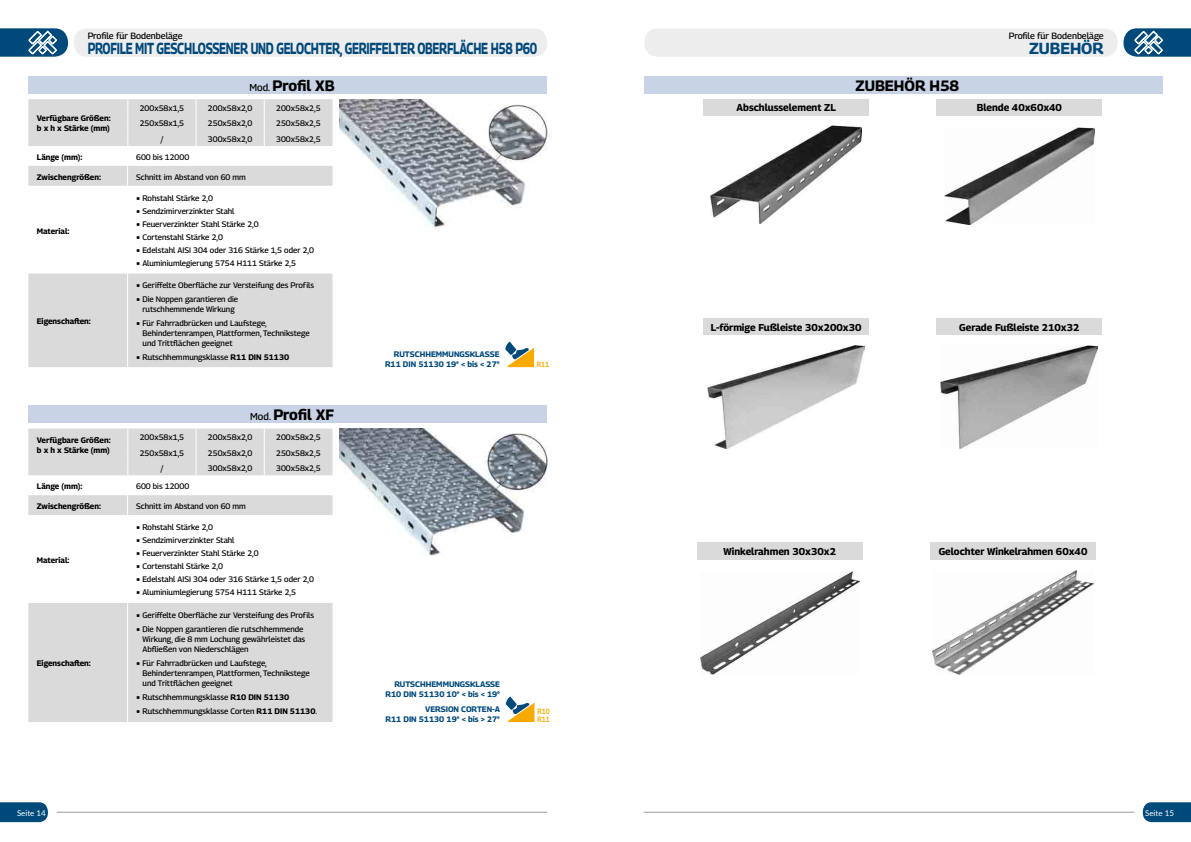
<style>
.page{position:relative;width:1191px;height:842px;background:#fff}
.page>*{position:absolute;margin:0;border:0;box-sizing:border-box;transform-origin:0 0}
.t1{font:700 16px "Georama";letter-spacing:-.025em;color:#00497b;scale:.72 1}
.t2{font:700 16px "Georama";color:#00497b}
.t3{font:700 15px "Georama";color:#000}
.t4{font:700 10px "Georama";color:#000}
.t5{font:500 9px "Georama";color:#000}
.t6{font:500 8px/10px "Georama";color:#000}
.t7{font:700 8px/10px "Georama";color:#000}
.t8{font:700 8px/10px "Georama";color:#00497b;text-align:right}
.t9{font:8px "Lato";color:#fff}
.t10{font:600 7.5px/8px "Georama";color:#f8aa00;scale:.85 1}
.s1{font-weight:500;font-size:10px}
.s2{font-weight:700}
</style>
<div class="page">
<svg style="left:1142px;top:802px;width:49px;height:20px"></svg>
<svg style="left:0;top:802px;width:48px;height:20px"></svg>
<hr style="left:57px;top:812px;width:490px;height:1px;background:#9d9d9c">
<hr style="left:643px;top:812px;width:491px;height:1px;background:#9d9d9c">
<div style="left:74px;top:28px;width:473px;height:29px;background:#ededed;border-radius:13px"></div>
<div style="left:644px;top:28px;width:473px;height:29px;background:#ededed;border-radius:13px"></div>
<svg style="left:0;top:28px;width:68px;height:29px"></svg>
<svg style="left:1123px;top:28px;width:68px;height:29px"></svg>
<img style="left:339px;top:99px;width:211px;height:133px">
<img style="left:340px;top:429px;width:208px;height:127px">
<div style="left:28px;top:77px;width:519px;height:17px;background:#c8d3e5"></div>
<div style="left:28px;top:406px;width:519px;height:17px;background:#c8d3e5"></div>
<div style="left:28px;top:273px;width:304px;height:94px;background:#dadada"></div>
<hr style="left:127px;top:186px;width:1px;height:88px;background:#fff">
<hr style="left:127px;top:274px;width:1px;height:93px;background:#fff">
<div style="left:28px;top:603px;width:304px;height:119px;background:#dadada"></div>
<hr style="left:127px;top:603px;width:1px;height:119px;background:#fff">
<svg style="left:28px;top:99px;width:304px;height:87px"></svg>
<svg style="left:28px;top:429px;width:304px;height:86px"></svg>
<svg style="left:505px;top:342px;width:29px;height:25px"></svg>
<svg style="left:506px;top:696px;width:28px;height:26px"></svg>
<div style="left:643px;top:77px;width:519px;height:17px;background:#c8d3e5"></div>
<div style="left:703px;top:99px;width:166px;height:17px;background:#dadada"></div>
<div style="left:936px;top:318px;width:166px;height:17px;background:#dadada"></div>
<div style="left:936px;top:99px;width:166px;height:17px;background:#dadada"></div>
<div style="left:697px;top:543px;width:165px;height:17px;background:#dadada"></div>
<div style="left:703px;top:318px;width:166px;height:17px;background:#dadada"></div>
<div style="left:930px;top:543px;width:166px;height:17px;background:#dadada"></div>
<img style="left:711px;top:126px;width:150px;height:97px">
<img style="left:941px;top:346px;width:157px;height:102px">
<img style="left:944px;top:127px;width:150px;height:98px">
<img style="left:700px;top:572px;width:159px;height:102px">
<img style="left:707px;top:345px;width:158px;height:104px">
<img style="left:932px;top:571px;width:161px;height:104px">
<p class="t5" style="left:88px;top:30px;width:96px">Profile für Bodenbeläge</p>
<h1 class="t1" style="left:88px;top:37px;width:626px">PROFILE MIT GESCHLOSSENER UND GELOCHTER, GERIFFELTER OBERFLÄCHE H58 P60</h1>
<h2 class="t3" style="left:249px;top:75px;width:86px"><span class="s1">Mod.</span> Profil XB</h2>
<p class="t7" style="left:37px;top:113px;width:75px">Verfügbare Größen: b x h x Stärke (mm)</p>
<p class="t6" style="left:140px;top:103px;width:46px">200x58x1,5</p>
<p class="t6" style="left:208px;top:103px;width:46px">200x58x2,0</p>
<p class="t6" style="left:276px;top:103px;width:46px">200x58x2,5</p>
<p class="t6" style="left:140px;top:118px;width:46px">250x58x1,5</p>
<p class="t6" style="left:208px;top:118px;width:46px">250x58x2,0</p>
<p class="t6" style="left:276px;top:118px;width:46px">250x58x2,5</p>
<p class="t6" style="left:160px;top:134px;width:5px">/</p>
<p class="t6" style="left:208px;top:134px;width:46px">300x58x2,0</p>
<p class="t6" style="left:276px;top:134px;width:46px">300x58x2,5</p>
<p class="t7" style="left:37px;top:152px;width:47px">Länge (mm):</p>
<p class="t6" style="left:136px;top:152px;width:55px">600 bis 12000</p>
<p class="t7" style="left:37px;top:172px;width:66px">Zwischengrößen:</p>
<p class="t6" style="left:136px;top:172px;width:111px">Schnitt im Abstand von 60 mm</p>
<p class="t7" style="left:37px;top:225px;width:34px">Material:</p>
<p class="t7" style="left:37px;top:316px;width:55px">Eigenschaften:</p>
<p class="t6" style="left:136px;top:193px;width:78px">■ Rohstahl Stärke 2,0</p>
<p class="t6" style="left:136px;top:206px;width:100px">■ Sendzimirverzinkter Stahl</p>
<p class="t6" style="left:136px;top:219px;width:124px">■ Feuerverzinkter Stahl Stärke 2,0</p>
<p class="t6" style="left:136px;top:232px;width:88px">■ Cortenstahl Stärke 2,0</p>
<p class="t6" style="left:136px;top:245px;width:179px">■ Edelstahl AISI 304 oder 316 Stärke 1,5 oder 2,0</p>
<p class="t6" style="left:136px;top:258px;width:161px">■ Aluminiumlegierung 5754 H111 Stärke 2,5</p>
<p class="t6" style="left:136px;top:280px;width:179px">■ Geriffelte Oberfläche zur Versteifung des Profils</p>
<p class="t6" style="left:136px;top:294px;width:103px;text-align:center">■ Die Noppen garantieren die rutschhemmende Wirkung</p>
<p class="t6" style="left:142px;top:318px;width:169px;text-indent:-6px">■ Für Fahrradbrücken und Laufstege,<br>Behindertenrampen, Plattformen, Technikstege und Trittflächen geeignet</p>
<p class="t6" style="left:136px;top:352px;width:155px">■ Rutschhemmungsklasse <span class="s2">R11 DIN 51130</span></p>
<h2 class="t3" style="left:250px;top:404px;width:85px"><span class="s1">Mod.</span> Profil XF</h2>
<p class="t7" style="left:37px;top:435px;width:75px">Verfügbare Größen: b x h x Stärke (mm)</p>
<p class="t6" style="left:140px;top:432px;width:46px">200x58x1,5</p>
<p class="t6" style="left:208px;top:432px;width:46px">200x58x2,0</p>
<p class="t6" style="left:276px;top:432px;width:46px">200x58x2,5</p>
<p class="t6" style="left:140px;top:448px;width:46px">250x58x1,5</p>
<p class="t6" style="left:208px;top:448px;width:46px">250x58x2,0</p>
<p class="t6" style="left:276px;top:448px;width:46px">250x58x2,5</p>
<p class="t6" style="left:160px;top:463px;width:5px">/</p>
<p class="t6" style="left:208px;top:463px;width:46px">300x58x2,0</p>
<p class="t6" style="left:276px;top:463px;width:46px">300x58x2,5</p>
<p class="t7" style="left:37px;top:481px;width:47px">Länge (mm):</p>
<p class="t6" style="left:136px;top:481px;width:55px">600 bis 12000</p>
<p class="t7" style="left:37px;top:501px;width:66px">Zwischengrößen:</p>
<p class="t6" style="left:136px;top:501px;width:111px">Schnitt im Abstand von 60 mm</p>
<p class="t7" style="left:37px;top:555px;width:34px">Material:</p>
<p class="t7" style="left:37px;top:658px;width:55px">Eigenschaften:</p>
<p class="t6" style="left:136px;top:522px;width:78px">■ Rohstahl Stärke 2,0</p>
<p class="t6" style="left:136px;top:535px;width:100px">■ Sendzimirverzinkter Stahl</p>
<p class="t6" style="left:136px;top:548px;width:124px">■ Feuerverzinkter Stahl Stärke 2,0</p>
<p class="t6" style="left:136px;top:561px;width:88px">■ Cortenstahl Stärke 2,0</p>
<p class="t6" style="left:136px;top:574px;width:179px">■ Edelstahl AISI 304 oder 316 Stärke 1,5 oder 2,0</p>
<p class="t6" style="left:136px;top:587px;width:161px">■ Aluminiumlegierung 5754 H111 Stärke 2,5</p>
<p class="t6" style="left:136px;top:610px;width:179px">■ Geriffelte Oberfläche zur Versteifung des Profils</p>
<p class="t6" style="left:142px;top:624px;width:164px;text-indent:-6px">■ Die Noppen garantieren die rutschhemmende<br>Wirkung, die 8 mm Lochung gewährleistet das<br>Abfließen von Niederschlägen</p>
<p class="t6" style="left:142px;top:658px;width:169px;text-indent:-6px">■ Für Fahrradbrücken und Laufstege,<br>Behindertenrampen, Plattformen, Technikstege und Trittflächen geeignet</p>
<p class="t6" style="left:136px;top:692px;width:155px">■ Rutschhemmungsklasse <span class="s2">R10 DIN 51130</span></p>
<p class="t6" style="left:136px;top:706px;width:183px">■ Rutschhemmungsklasse Corten <span class="s2">R11 DIN 51130</span>.</p>
<p class="t8" style="left:385px;top:349px;width:116px">RUTSCHHEMMUNGSKLASSE<br>R11 DIN 51130 19° &lt; bis &lt; 27°</p>
<p class="t10" style="left:537px;top:360px;width:16px">R11</p>
<p class="t8" style="left:385px;top:679px;width:116px">RUTSCHHEMMUNGSKLASSE<br>R10 DIN 51130 10° &lt; bis &lt; 19°</p>
<p class="t8" style="left:385px;top:704px;width:116px">VERSION CORTEN-A<br>R11 DIN 51130 19° &lt; bis &gt; 27°</p>
<p class="t10" style="left:537px;top:707px;width:16px">R10<br>R11</p>
<p class="t4" style="left:736px;top:101px;width:101px">Abschlusselement ZL</p>
<h2 class="t3" style="left:855px;top:75px;width:105px">ZUBEHÖR H58</h2>
<p class="t5" style="left:1008px;top:30px;width:96px">Profile für Bodenbeläge</p>
<h1 class="t2" style="left:1029px;top:37px;width:76px">ZUBEHÖR</h1>
<p class="t4" style="left:976px;top:101px;width:87px">Blende 40x60x40</p>
<p class="t4" style="left:711px;top:320px;width:152px">L-förmige Fußleiste 30x200x30</p>
<p class="t4" style="left:959px;top:320px;width:122px">Gerade Fußleiste 210x32</p>
<p class="t4" style="left:723px;top:544px;width:114px">Winkelrahmen 30x30x2</p>
<p class="t4" style="left:938px;top:544px;width:150px">Gelochter Winkelrahmen 60x40</p>
<p class="t9" style="left:17px;top:807px;width:30px">Seite 14</p>
<p class="t9" style="left:1145px;top:807px;width:30px">Seite 15</p>
</div>
